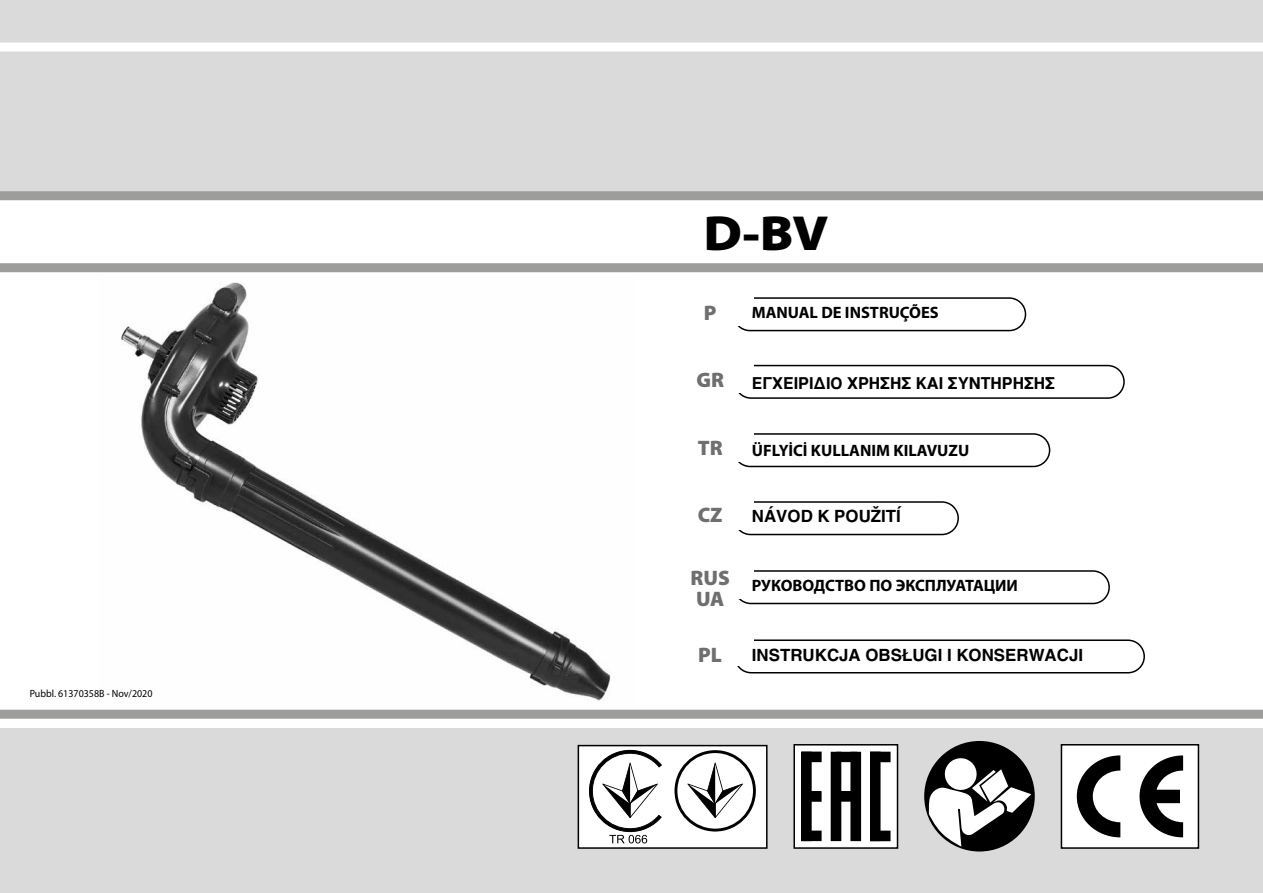
<style>
.page{position:relative;width:1263px;height:893px;background:#fff}
.page>*{position:absolute;margin:0;border:0;box-sizing:border-box;transform-origin:0 0}
.t1{font:900 semi-expanded 49.5px "Myriad Pro";color:#000}
.t2{font:900 21px/21px "Myriad Pro";color:#706f6f}
.t3{font:700 16.5px "Myriad Pro";color:#000}
.t4{font:700 16.5px "H Central";color:#000}
.t5{font:700 16.5px "Gr Helvetica";color:#000}
.t6{font:10.5px "Myriad Pro";color:#000;scale:.95 1}
</style>
<div class="page">
<img style="left:99px;top:272px;width:537px;height:438px">
<div style="left:0;top:0;width:1263px;height:195px;background:#dadada"></div>
<div style="left:0;top:43px;width:1263px;height:9px;background:#fff"></div>
<div style="left:0;top:191px;width:1263px;height:9px;background:#9d9d9c"></div>
<div style="left:0;top:263px;width:1263px;height:9px;background:#9d9d9c"></div>
<div style="left:0;top:729px;width:1263px;height:164px;background:#dadada"></div>
<div style="left:0;top:710px;width:1263px;height:9px;background:#9d9d9c"></div>
<div style="left:1061px;top:745px;width:137px;height:103px;background:#fff"></div>
<div style="left:1061px;top:744px;width:138px;height:105px;border:2px solid #000"></div>
<svg style="left:1077px;top:755px;width:43px;height:82px"></svg>
<svg style="left:1139px;top:755px;width:44px;height:82px"></svg>
<div style="left:924px;top:741px;width:111px;height:110px;background:#000;border-radius:50%"></div>
<svg style="left:928px;top:756px;width:103px;height:91px"></svg>
<div style="left:733px;top:297px;width:293px;height:34px;border:2px solid #000;border-radius:16px"></div>
<div style="left:733px;top:501px;width:226px;height:34px;border:2px solid #000;border-radius:16px"></div>
<div style="left:733px;top:433px;width:317px;height:34px;border:2px solid #000;border-radius:16px"></div>
<div style="left:734px;top:365px;width:391px;height:34px;border:2px solid #000;border-radius:16px"></div>
<div style="left:734px;top:570px;width:376px;height:34px;border:2px solid #000;border-radius:16px"></div>
<div style="left:734px;top:639px;width:411px;height:34px;border:2px solid #000;border-radius:16px"></div>
<div style="left:731px;top:634px;width:23px;height:32px;background:#fff"></div>
<div style="left:731px;top:567px;width:23px;height:32px;background:#fff"></div>
<div style="left:731px;top:498px;width:23px;height:31px;background:#fff"></div>
<div style="left:731px;top:430px;width:23px;height:31px;background:#fff"></div>
<div style="left:731px;top:361px;width:23px;height:31px;background:#fff"></div>
<div style="left:731px;top:295px;width:23px;height:31px;background:#fff"></div>
<div style="left:578px;top:746px;width:189px;height:102px;background:#fff"></div>
<div style="left:578px;top:745px;width:189px;height:104px;border:2px solid #000"></div>
<svg style="left:589px;top:750px;width:73px;height:93px"></svg>
<svg style="left:674px;top:750px;width:82px;height:81px"></svg>
<div style="left:794px;top:745px;width:103px;height:103px;background:#fff"></div>
<div style="left:793px;top:744px;width:105px;height:105px;border:2px solid #000"></div>
<div style="left:802px;top:752px;width:9px;height:88px;background:#000"></div>
<div style="left:801px;top:752px;width:11px;height:89px;border:1px solid #000"></div>
<div style="left:802px;top:752px;width:19px;height:10px;background:#000"></div>
<div style="left:801px;top:752px;width:21px;height:10px;border:1px solid #000"></div>
<div style="left:802px;top:792px;width:19px;height:9px;background:#000"></div>
<div style="left:801px;top:791px;width:20px;height:11px;border:1px solid #000"></div>
<div style="left:802px;top:831px;width:19px;height:9px;background:#000"></div>
<div style="left:801px;top:831px;width:20px;height:10px;border:1px solid #000"></div>
<div style="left:831px;top:752px;width:10px;height:88px;background:#000"></div>
<div style="left:851px;top:752px;width:9px;height:88px;background:#000"></div>
<div style="left:850px;top:752px;width:11px;height:89px;border:1px solid #000"></div>
<div style="left:837px;top:752px;width:19px;height:10px;background:#000"></div>
<div style="left:837px;top:792px;width:20px;height:9px;background:#000"></div>
<div style="left:836px;top:791px;width:21px;height:11px;border:1px solid #000"></div>
<div style="left:871px;top:752px;width:9px;height:88px;background:#000"></div>
<div style="left:870px;top:752px;width:10px;height:89px;border:1px solid #000"></div>
<div style="left:871px;top:752px;width:19px;height:10px;background:#000"></div>
<div style="left:871px;top:831px;width:19px;height:10px;background:#000"></div>
<p class="t6" style="left:30px;top:687px;width:131px">Pubbl. 61370358B - Nov/2020</p>
<h1 class="t1" style="left:704px;top:200px;width:126px">D-BV</h1>
<p class="t2" style="left:704px;top:301px;width:14px">P</p>
<p class="t3" style="left:752px;top:302px;width:188px">MANUAL DE INSTRUÇÕES</p>
<p class="t2" style="left:696px;top:369px;width:29px">GR</p>
<p class="t5" style="left:752px;top:375px;width:305px">∂°Ã∂πƒπ¢π√ Ãƒ∏™∏™ ∫∞π ™À¡∆∏ƒ∏™∏™</p>
<p class="t2" style="left:698px;top:437px;width:26px">TR</p>
<p class="t3" style="left:752px;top:439px;width:219px">ÜFLYİCİ KULLANIM KILAVUZU</p>
<p class="t2" style="left:698px;top:504px;width:26px">CZ</p>
<p class="t4" style="left:752px;top:506px;width:151px">NÁVOD K POUÎITÍ</p>
<p class="t2" style="left:690px;top:566px;width:41px">RUS<br>UA</p>
<p class="t3" style="left:752px;top:575px;width:268px">РУКОВОДСТВО ПО ЭКСПЛУАТАЦИИ</p>
<p class="t2" style="left:698px;top:643px;width:25px">PL</p>
<p class="t4" style="left:752px;top:644px;width:333px">INSTRUKCJA OBS¸UGI I KONSERWACJI</p>
</div>
